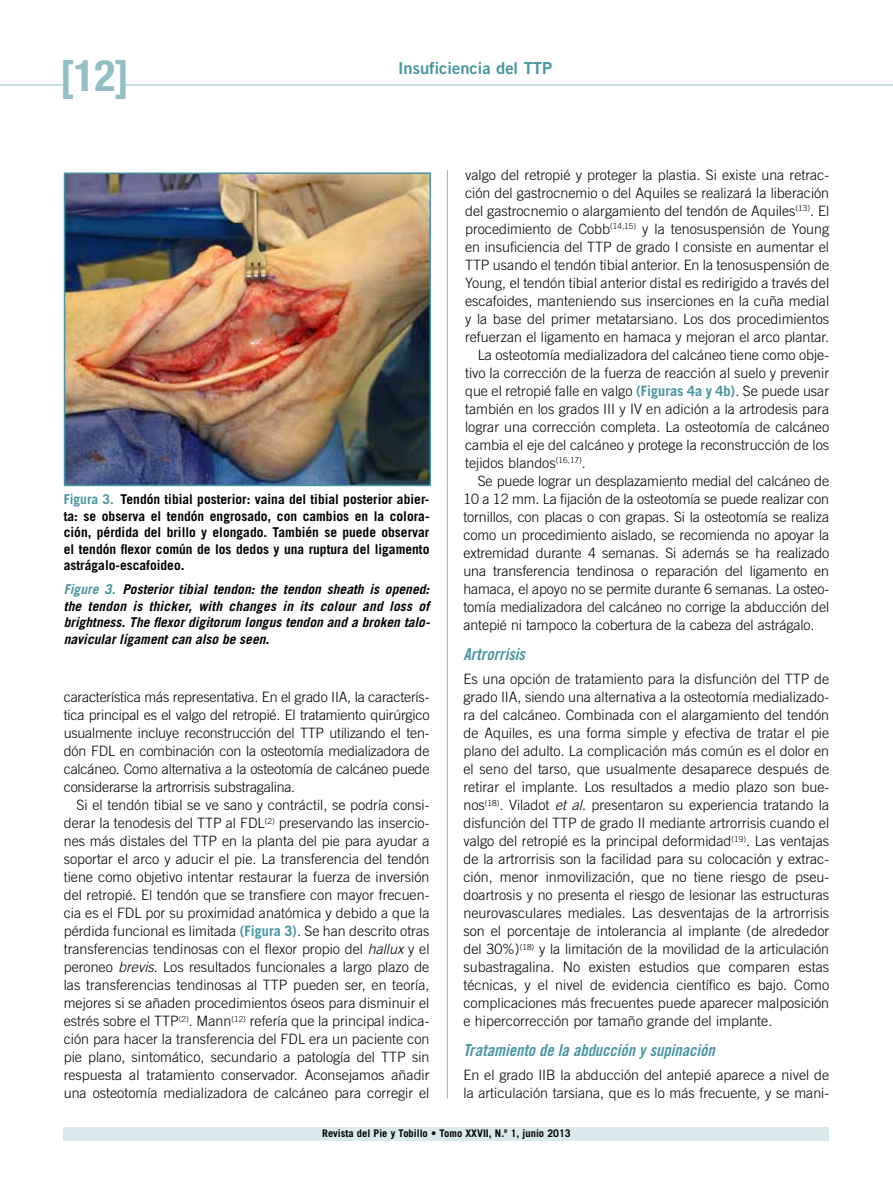
<style>
.page{position:relative;width:893px;height:1191px;background:#fff}
.page>*{position:absolute;margin:0;border:0;box-sizing:border-box;transform-origin:0 0}
.t1{font:700 condensed 43.5px "Helvetica Neue LT Std";color:#91bfc5}
.t2{font:16.5px "Trade Gothic LT Std Bd Cn 20 Obl";color:#47959f}
.t3{font:16.5px "Trade Gothic LT Std Bd 2";color:#47959f}
.t4{font:300 14.25px/18px "Trade Gothic LT Std";color:#000;text-align:justify}
.t5{font:700 13.5px/16.5px "Trade Gothic LT Std";color:#000;text-align:justify}
.t6{font:italic 700 13.5px/16.5px "Trade Gothic LT Std";color:#000;text-align:justify}
.t7{font:700 10.5px "Trade Gothic LT Std";color:#000}
.s1{color:#47959f}
.s2{font-weight:700;color:#47959f}
.s3{font-style:italic}
</style>
<div class="page">
<hr style="left:0;top:85px;width:64px;height:1px;background:#91bfc5">
<hr style="left:123px;top:85px;width:770px;height:1px;background:#91bfc5">
<div style="left:64px;top:1127px;width:765px;height:13px;background:#daeaec"></div>
<hr style="left:447px;top:170px;width:1px;height:928px;background:#91bfc5">
<img style="left:67px;top:175px;width:361px;height:308px">
<div style="left:64px;top:172px;width:367px;height:314px;border:2px solid #47959f"></div>
<h1 class="t1" style="left:60px;top:49px;width:71px">[12]</h1>
<p class="t3" style="left:398px;top:58px;width:156px">Insuficiencia del TTP</p>
<p class="t5" style="left:64px;top:491px;width:367px"><span class="s1">Figura 3.</span> Tendón tibial posterior: vaina del tibial posterior abier&shy;ta: se observa el tendón engrosado, con cambios en la colora&shy;ción, pérdida del brillo y elongado. También se puede observar el tendón flexor común de los dedos y una ruptura del ligamento astrágalo-escafoideo.</p>
<p class="t6" style="left:64px;top:581px;width:368px"><span class="s1">Figure 3.</span> Posterior tibial tendon: the tendon sheath is opened: the tendon is thicker, with changes in its colour and loss of brightness. The flexor digitorum longus tendon and a broken talo&shy;navicular ligament can also be seen.</p>
<p class="t4" style="left:64px;top:688px;width:367px">característica más representativa. En el grado IIA, la caracterís&shy;tica principal es el valgo del retropié. El tratamiento quirúrgico usualmente incluye reconstrucción del TTP utilizando el ten&shy;dón FDL en combinación con la osteotomía medializadora de calcáneo. Como alternativa a la osteotomía de calcáneo puede considerarse la artrorrisis substragalina.</p>
<p class="t4" style="left:64px;top:796px;width:367px;text-indent:13px">Si el tendón tibial se ve sano y contráctil, se podría consi&shy;derar la tenodesis del TTP al FDL<sup>(2)</sup> preservando las insercio&shy;nes más distales del TTP en la planta del pie para ayudar a soportar el arco y aducir el pie. La transferencia del tendón tiene como objetivo intentar restaurar la fuerza de inversión del retropié. El tendón que se transfiere con mayor frecuen&shy;cia es el FDL por su proximidad anatómica y debido a que la pérdida funcional es limitada <span class="s2">(Figura 3)</span>. Se han descrito otras transferencias tendinosas con el flexor propio del <span class="s3">hallux</span> y el peroneo <span class="s3">brevis</span>. Los resultados funcionales a largo plazo de las transferencias tendinosas al TTP pueden ser, en teoría, mejores si se añaden procedimientos óseos para disminuir el estrés sobre el TTP<sup>(2)</sup>. Mann<sup>(12)</sup> refería que la principal indica&shy;ción para hacer la transferencia del FDL era un paciente con pie plano, sintomático, secundario a patología del TTP sin respuesta al tratamiento conservador. Aconsejamos añadir una osteotomía medializadora de calcáneo para corregir el</p>
<p class="t4" style="left:465px;top:166px;width:366px">valgo del retropié y proteger la plastia. Si existe una retrac-</p>
<p class="t4" style="left:465px;top:184px;width:366px">ción del gastrocnemio o del Aquiles se realizará la liberación</p>
<p class="t4" style="left:465px;top:202px;width:366px">del gastrocnemio o alargamiento del tendón de Aquiles<sup>(13)</sup>. El</p>
<p class="t4" style="left:465px;top:220px;width:366px">procedimiento de Cobb<sup>(14,15)</sup> y la tenosuspensión de Young</p>
<p class="t4" style="left:465px;top:238px;width:366px">en insuficiencia del TTP de grado I consiste en aumentar el</p>
<p class="t4" style="left:465px;top:256px;width:366px">TTP usando el tendón tibial anterior. En la tenosuspensión de</p>
<p class="t4" style="left:465px;top:274px;width:366px">Young, el tendón tibial anterior distal es redirigido a través del</p>
<p class="t4" style="left:465px;top:292px;width:366px">escafoides, manteniendo sus inserciones en la cuña medial</p>
<p class="t4" style="left:465px;top:310px;width:366px">y la base del primer metatarsiano. Los dos procedimientos</p>
<p class="t4" style="left:465px;top:328px;width:366px">refuerzan el ligamento en hamaca y mejoran el arco plantar.</p>
<p class="t4" style="left:478px;top:346px;width:353px">La osteotomía medializadora del calcáneo tiene como obje-</p>
<p class="t4" style="left:465px;top:364px;width:366px">tivo la corrección de la fuerza de reacción al suelo y prevenir</p>
<p class="t4" style="left:465px;top:382px;width:366px">que el retropié falle en valgo <span class="s2">(Figuras 4a y 4b)</span>. Se puede usar</p>
<p class="t4" style="left:465px;top:400px;width:366px">también en los grados III y IV en adición a la artrodesis para</p>
<p class="t4" style="left:465px;top:418px;width:366px">lograr una corrección completa. La osteotomía de calcáneo</p>
<p class="t4" style="left:465px;top:436px;width:366px">cambia el eje del calcáneo y protege la reconstrucción de los</p>
<p class="t4" style="left:465px;top:454px;width:122px">tejidos blandos<sup>(16,17)</sup>.</p>
<p class="t4" style="left:478px;top:472px;width:353px">Se puede lograr un desplazamiento medial del calcáneo de</p>
<p class="t4" style="left:463px;top:490px;width:367px">10 a 12 mm. La fijación de la osteotomía se puede realizar con</p>
<p class="t4" style="left:463px;top:508px;width:367px">tornillos, con placas o con grapas. Si la osteotomía se realiza</p>
<p class="t4" style="left:463px;top:526px;width:367px">como un procedimiento aislado, se recomienda no apoyar la</p>
<p class="t4" style="left:463px;top:544px;width:367px">extremidad durante 4 semanas. Si además se ha realizado</p>
<p class="t4" style="left:463px;top:562px;width:367px">una transferencia tendinosa o reparación del ligamento en</p>
<p class="t4" style="left:463px;top:580px;width:367px">hamaca, el apoyo no se permite durante 6 semanas. La osteo-</p>
<p class="t4" style="left:463px;top:598px;width:367px">tomía medializadora del calcáneo no corrige la abducción del</p>
<p class="t4" style="left:463px;top:616px;width:352px">antepié ni tampoco la cobertura de la cabeza del astrágalo.</p>
<p class="t2" style="left:463px;top:644px;width:63px">Artrorrisis</p>
<p class="t4" style="left:463px;top:670px;width:367px">Es una opción de tratamiento para la disfunción del TTP de grado IIA, siendo una alternativa a la osteotomía medializado&shy;ra del calcáneo. Combinada con el alargamiento del tendón de Aquiles, es una forma simple y efectiva de tratar el pie plano del adulto. La complicación más común es el dolor en el seno del tarso, que usualmente desaparece después de retirar el implante. Los resultados a medio plazo son bue&shy;nos<sup>(18)</sup>. Viladot <span class="s3">et al</span>. presentaron su experiencia tratando la disfunción del TTP de grado II mediante artrorrisis cuando el valgo del retropié es la principal deformidad<sup>(19)</sup>. Las ventajas de la artrorrisis son la facilidad para su colocación y extrac&shy;ción, menor inmovilización, que no tiene riesgo de pseu&shy;doartrosis y no presenta el riesgo de lesionar las estructuras neurovasculares mediales. Las desventajas de la artrorrisis son el porcentaje de intolerancia al implante (de alrededor del 30%)<sup>(18)</sup> y la limitación de la movilidad de la articulación subastragalina. No existen estudios que comparen estas técnicas, y el nivel de evidencia científico es bajo. Como complicaciones más frecuentes puede aparecer malposición e hipercorrección por tamaño grande del implante.</p>
<p class="t2" style="left:463px;top:1040px;width:253px">Tratamiento de la abducción y supinación</p>
<p class="t4" style="left:463px;top:1066px;width:367px">En el grado IIB la abducción del antepié aparece a nivel de la articulación tarsiana, que es lo más frecuente, y se mani-</p>
<p class="t7" style="left:322px;top:1126px;width:250px">Revista del Pie y Tobillo • Tomo XXVII, N.º 1, junio 2013</p>
</div>
